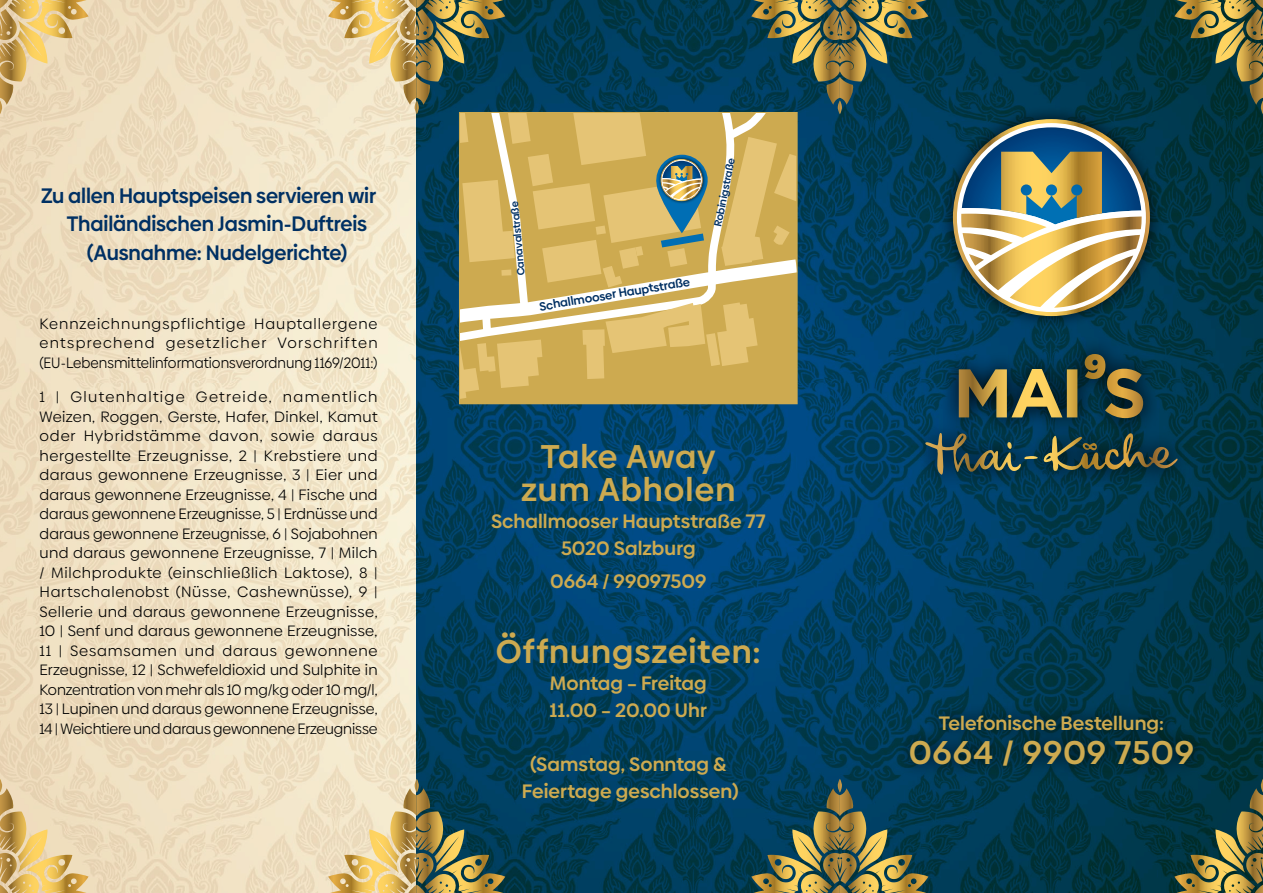
<style>
.page{position:relative;width:1263px;height:893px;background:#fff}
.page>*{position:absolute;margin:0;border:0;box-sizing:border-box;transform-origin:0 0}
.t1{font:600 33px/33px "Biennale";letter-spacing:.03em;color:#cdaa50;text-align:center}
.t2{font:600 21px "Biennale";letter-spacing:-.005em;color:#003063}
.t3{font:600 19.5px/26.8px "Biennale";color:#cdaa50;text-align:center}
.t4{font:15px/19.5px "Biennale";letter-spacing:-.005em;color:#000;text-align:justify}
.t5{font:600 12px "Biennale";color:#003063}
.t6{font:600 10.5px "Biennale";color:#003063}
</style>
<div class="page">
<img style="left:0;top:0;width:400px;height:383px">
<img style="left:400px;top:28px;width:17px;height:355px">
<img style="left:0;top:383px;width:400px;height:417px">
<img style="left:400px;top:383px;width:17px;height:396px">
<img style="left:42px;top:800px;width:375px;height:93px">
<svg style="left:837px;top:0;width:426px;height:800px;background:#043c51"></svg>
<img style="left:417px;top:0;width:420px;height:383px">
<img style="left:417px;top:383px;width:420px;height:417px">
<img style="left:417px;top:800px;width:846px;height:93px">
<svg style="left:1174px;top:0;width:89px;height:28px;background:#8a7f41"></svg>
<svg style="left:866px;top:0;width:46px;height:39px;background:#a2934e"></svg>
<svg style="left:1215px;top:779px;width:48px;height:94px;background:#5e6744"></svg>
<svg style="left:328px;top:0;width:89px;height:28px;background:#ddbc72"></svg>
<svg style="left:751px;top:0;width:89px;height:28px;background:#8a824b"></svg>
<svg style="left:26px;top:0;width:46px;height:39px;background:#e6c16d"></svg>
<svg style="left:443px;top:0;width:46px;height:39px;background:#a1934e"></svg>
<svg style="left:369px;top:779px;width:90px;height:94px;background:#a59c6f"></svg>
<svg style="left:792px;top:779px;width:90px;height:94px;background:#606c50"></svg>
<div style="left:897px;top:702px;width:310px;height:77px;background:#000;opacity:.75"></div>
<div style="left:939px;top:105px;width:225px;height:225px;background:#000;opacity:.75"></div>
<svg style="left:953px;top:119px;width:197px;height:197px;background:#878d74"></svg>
<svg style="left:461px;top:114px;width:334px;height:285px;background:#d5b96e"></svg>
<div style="left:459px;top:112px;width:338px;height:292px;border:1px solid #cdaa50"></div>
<svg style="left:0;top:779px;width:42px;height:114px;background:#dabb7d"></svg>
<div style="left:909px;top:336px;width:285px;height:155px;background:#000;opacity:.96"></div>
<svg style="left:922px;top:354px;width:221px;height:125px;background:#324e4b"></svg>
<h2 class="t2" style="left:41px;top:182px;width:337px">Zu allen Hauptspeisen servieren wir</h2>
<h2 class="t2" style="left:67px;top:211px;width:302px">Thailändischen Jasmin-Duftreis</h2>
<h2 class="t2" style="left:87px;top:239px;width:262px">(Ausnahme: Nudelgerichte)</h2>
<p class="t4" style="left:40px;top:314px;width:340px">Kennzeichnungspflichtige Hauptallergene entsprechend gesetzlicher Vorschriften (EU-Lebensmittelinformationsverordnung 1169/2011:)</p>
<p class="t4" style="left:40px;top:387px;width:340px">1 | Glutenhaltige Getreide, namentlich Weizen, Roggen, Gerste, Hafer, Dinkel, Kamut oder Hybridstämme davon, sowie daraus hergestellte Erzeugnisse, 2 | Krebstiere und daraus gewonnene Erzeugnisse, 3 | Eier und daraus gewonnene Erzeugnisse, 4 | Fische und daraus gewonnene Erzeugnisse, 5 | Erdnüsse und daraus gewonnene Erzeugnisse, 6 | Sojabohnen und daraus gewonnene Erzeugnisse, 7 | Milch / Milchprodukte (einschließlich Laktose), 8 | Hartschalenobst (Nüsse, Cashewnüsse), 9 | Sellerie und daraus gewonnene Erzeugnisse, 10 | Senf und daraus gewonnene Erzeugnisse, 11 | Sesamsamen und daraus gewonnene Erzeugnisse, 12 | Schwefeldioxid und Sulphite in Konzentration von mehr als 10 mg/kg oder 10 mg/l, 13 | Lupinen und daraus gewonnene Erzeugnisse, 14 | Weichtiere und daraus gewonnene Erzeugnisse</p>
<p class="t6" style="left:514px;top:276px;width:76px;rotate:-95deg">Canavalstraße</p>
<p class="t5" style="left:538px;top:300px;width:154px;rotate:-10deg">Schallmooser Hauptstraße</p>
<p class="t6" style="left:711px;top:225px;width:72px;rotate:-78deg">Robinigstraße</p>
<h1 class="t1" style="left:521px;top:440px;width:216px">Take Away zum Abholen</h1>
<h3 class="t3" style="left:491px;top:508px;width:276px">Schallmooser Hauptstraẞe 77<br>5020 Salzburg</h3>
<h3 class="t3" style="left:550px;top:567px;width:158px">0664 / 99097509</h3>
<h1 class="t1" style="left:496px;top:635px;width:267px">Öffnungszeiten:</h1>
<h3 class="t3" style="left:550px;top:670px;width:159px;text-align:left">Montag – Freitag<br>11.00 – 20.00 Uhr</h3>
<h3 class="t3" style="left:522px;top:750px;width:219px">(Samstag, Sonntag &amp;<br>Feiertage geschlossen)</h3>
<h3 class="t3" style="left:939px;top:709px;width:227px">Telefonische Bestellung:</h3>
<h1 class="t1" style="left:909px;top:736px;width:287px">0664 / 9909 7509</h1>
</div>
